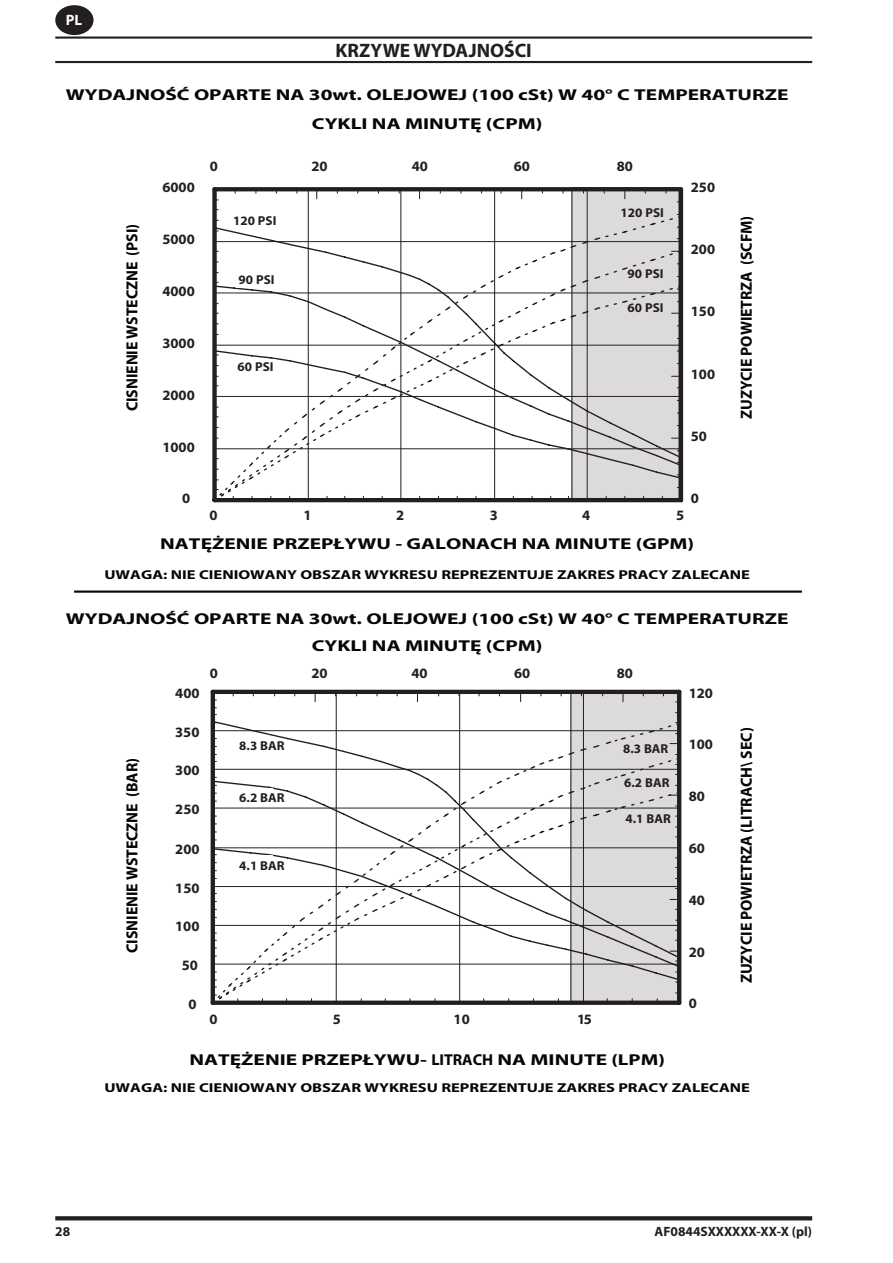
<style>
.page{position:relative;width:893px;height:1263px;background:#fff}
.page>*{position:absolute;margin:0;border:0;box-sizing:border-box;transform-origin:0 0}
.t1{font:700 19.5px "Myriad Pro";color:#231f20}
.t2{font:700 16.05px "Myriad Pro";letter-spacing:-.005em;color:#050605}
.t3{font:700 15.75px/27.2px "Myriad Pro";color:#050605;text-align:center;scale:1.35 1}
.t4{font:700 15px "Myriad Pro";color:#fff}
.t5{font:700 14.4px "Myriad Pro";color:#231f20}
.t6{font:700 13.5px "Myriad Pro";color:#231f20}
.t7{font:700 12.9px "Myriad Pro";color:#050605;scale:1.28 1}
.t8{font:700 12.9px "Myriad Pro";color:#231f20}
</style>
<div class="page">
<svg style="left:55px;top:1216px;width:757px;height:4px;background:#2e2b2c"></svg>
<div style="left:55px;top:5px;width:39px;height:30px;background:#231f20;border-radius:50%"></div>
<hr style="left:55px;top:37px;width:757px;height:2px;background:#231f20">
<hr style="left:55px;top:61px;width:757px;height:2px;background:#231f20">
<hr style="left:74px;top:590px;width:728px;height:3px;background:#050504">
<div style="left:571px;top:692px;width:108px;height:311px;background:#dcdbda"></div>
<hr style="left:213px;top:690px;width:466px;height:4px;background:#231f20">
<hr style="left:336px;top:692px;width:1px;height:311px;background:#231f20">
<hr style="left:459px;top:692px;width:1px;height:311px;background:#231f20">
<hr style="left:583px;top:692px;width:1px;height:311px;background:#231f20">
<hr style="left:677px;top:692px;width:4px;height:311px;background:#231f20">
<hr style="left:211px;top:692px;width:4px;height:311px;background:#231f20">
<svg style="left:211px;top:722px;width:470px;height:283px"></svg>
<div style="left:572px;top:188px;width:107px;height:311px;background:#dcdbda"></div>
<svg style="left:215px;top:187px;width:466px;height:4px;background:#282425"></svg>
<hr style="left:308px;top:189px;width:1px;height:311px;background:#231f20">
<hr style="left:400px;top:189px;width:1px;height:311px;background:#231f20">
<hr style="left:494px;top:189px;width:1px;height:311px;background:#231f20">
<hr style="left:587px;top:189px;width:1px;height:311px;background:#231f20">
<hr style="left:679px;top:189px;width:4px;height:311px;background:#231f20">
<div style="left:212px;top:189px;width:5px;height:311px;background:#231f20"></div>
<svg style="left:213px;top:215px;width:470px;height:287px"></svg>
<div style="left:236px;top:274px;width:40px;height:13px;background:#fff"></div>
<div style="left:236px;top:360px;width:40px;height:13px;background:#fff"></div>
<div style="left:237px;top:736px;width:35px;height:12px;background:#fff"></div>
<div style="left:238px;top:788px;width:35px;height:12px;background:#fff"></div>
<div style="left:237px;top:855px;width:35px;height:12px;background:#fff"></div>
<div style="left:232px;top:216px;width:44px;height:13px;background:#fff"></div>
<p class="t4" style="left:66px;top:10px;width:18px">PL</p>
<p class="t1" style="left:336px;top:37px;width:198px">KRZYWE WYDAJNOŚCI</p>
<p class="t3" style="left:66px;top:81px;width:537px">WYDAJNOŚĆ OPARTE NA 30wt. OLEJOWEJ (100 cSt) W 40° C TEMPERATURZE</p>
<p class="t2" style="left:121px;top:411px;width:189px;rotate:-90deg">CISNIENIE WSTECZNE (PSI)</p>
<p class="t5" style="left:162px;top:178px;width:34px">6000</p>
<p class="t5" style="left:162px;top:230px;width:34px">5000</p>
<p class="t5" style="left:162px;top:282px;width:34px">4000</p>
<p class="t3" style="left:312px;top:109px;width:172px">CYKLI NA MINUTĘ (CPM)</p>
<p class="t5" style="left:210px;top:156px;width:10px">0</p>
<p class="t5" style="left:311px;top:156px;width:18px">20</p>
<p class="t8" style="left:233px;top:212px;width:45px">120 PSI</p>
<p class="t8" style="left:238px;top:271px;width:37px">90 PSI</p>
<p class="t5" style="left:412px;top:156px;width:18px">40</p>
<p class="t5" style="left:514px;top:156px;width:18px">60</p>
<p class="t5" style="left:162px;top:334px;width:34px">3000</p>
<p class="t5" style="left:162px;top:385px;width:34px">2000</p>
<p class="t8" style="left:238px;top:358px;width:37px">60 PSI</p>
<p class="t5" style="left:162px;top:437px;width:34px">1000</p>
<p class="t5" style="left:617px;top:156px;width:18px">80</p>
<p class="t8" style="left:621px;top:204px;width:45px">120 PSI</p>
<p class="t8" style="left:628px;top:266px;width:37px">90 PSI</p>
<p class="t8" style="left:628px;top:299px;width:37px">60 PSI</p>
<p class="t5" style="left:691px;top:178px;width:26px">250</p>
<p class="t5" style="left:691px;top:240px;width:26px">200</p>
<p class="t5" style="left:691px;top:302px;width:26px">150</p>
<p class="t5" style="left:691px;top:365px;width:26px">100</p>
<p class="t5" style="left:691px;top:427px;width:18px">50</p>
<p class="t5" style="left:182px;top:489px;width:10px">0</p>
<p class="t5" style="left:691px;top:489px;width:10px">0</p>
<p class="t5" style="left:210px;top:506px;width:10px">0</p>
<p class="t5" style="left:396px;top:506px;width:10px">2</p>
<p class="t5" style="left:582px;top:506px;width:10px">4</p>
<p class="t5" style="left:676px;top:506px;width:10px">5</p>
<p class="t5" style="left:304px;top:506px;width:10px">1</p>
<p class="t5" style="left:490px;top:506px;width:10px">3</p>
<p class="t3" style="left:160px;top:530px;width:397px">NATĘŻENIE PRZEPŁYWU - GALONACH NA MINUTE (GPM)</p>
<p class="t2" style="left:736px;top:419px;width:205px;rotate:-90deg">ZUZYCIE POWIETRZA (SCFM)</p>
<p class="t7" style="left:104px;top:566px;width:506px">UWAGA: NIE CIENIOWANY OBSZAR WYKRESU REPREZENTUJE ZAKRES PRACY ZALECANE</p>
<p class="t3" style="left:66px;top:604px;width:537px">WYDAJNOŚĆ OPARTE NA 30wt. OLEJOWEJ (100 cSt) W 40° C TEMPERATURZE<br>CYKLI NA MINUTĘ (CPM)</p>
<p class="t2" style="left:121px;top:953px;width:196px;rotate:-90deg">CISNIENIE WSTECZNE (BAR)</p>
<p class="t5" style="left:175px;top:683px;width:26px">400</p>
<p class="t5" style="left:210px;top:664px;width:10px">0</p>
<p class="t5" style="left:311px;top:664px;width:18px">20</p>
<p class="t5" style="left:411px;top:664px;width:18px">40</p>
<p class="t5" style="left:514px;top:664px;width:18px">60</p>
<p class="t5" style="left:617px;top:664px;width:18px">80</p>
<p class="t5" style="left:175px;top:722px;width:26px">350</p>
<p class="t5" style="left:175px;top:761px;width:26px">300</p>
<p class="t5" style="left:175px;top:799px;width:26px">250</p>
<p class="t8" style="left:239px;top:737px;width:47px">8.3 BAR</p>
<p class="t8" style="left:239px;top:789px;width:47px">6.2 BAR</p>
<p class="t5" style="left:175px;top:839px;width:26px">200</p>
<p class="t5" style="left:175px;top:878px;width:26px">150</p>
<p class="t5" style="left:175px;top:917px;width:26px">100</p>
<p class="t5" style="left:182px;top:955px;width:18px">50</p>
<p class="t8" style="left:239px;top:857px;width:47px">4.1 BAR</p>
<p class="t5" style="left:188px;top:994px;width:10px">0</p>
<p class="t5" style="left:210px;top:1009px;width:10px">0</p>
<p class="t5" style="left:577px;top:1009px;width:16px">15</p>
<p class="t5" style="left:454px;top:1009px;width:18px">10</p>
<p class="t5" style="left:333px;top:1009px;width:10px">5</p>
<p class="t8" style="left:623px;top:740px;width:47px">8.3 BAR</p>
<p class="t8" style="left:624px;top:774px;width:47px">6.2 BAR</p>
<p class="t8" style="left:626px;top:810px;width:47px">4.1 BAR</p>
<p class="t3" style="left:189px;top:1045px;width:354px">NATĘŻENIE PRZEPŁYWU- LITRACH NA MINUTE (LPM)</p>
<p class="t5" style="left:689px;top:683px;width:26px">120</p>
<p class="t5" style="left:689px;top:735px;width:26px">100</p>
<p class="t5" style="left:689px;top:786px;width:18px">80</p>
<p class="t5" style="left:689px;top:839px;width:18px">60</p>
<p class="t5" style="left:689px;top:891px;width:18px">40</p>
<p class="t5" style="left:689px;top:942px;width:18px">20</p>
<p class="t5" style="left:689px;top:994px;width:10px">0</p>
<p class="t2" style="left:736px;top:983px;width:257px;rotate:-90deg">ZUZYCIE POWIETRZA (LITRACH\ SEC)</p>
<p class="t7" style="left:104px;top:1079px;width:506px">UWAGA: NIE CIENIOWANY OBSZAR WYKRESU REPREZENTUJE ZAKRES PRACY ZALECANE</p>
<p class="t6" style="left:55px;top:1223px;width:16px">28</p>
<p class="t6" style="left:655px;top:1223px;width:159px">AF0844SXXXXXX-XX-X (pl)</p>
</div>
